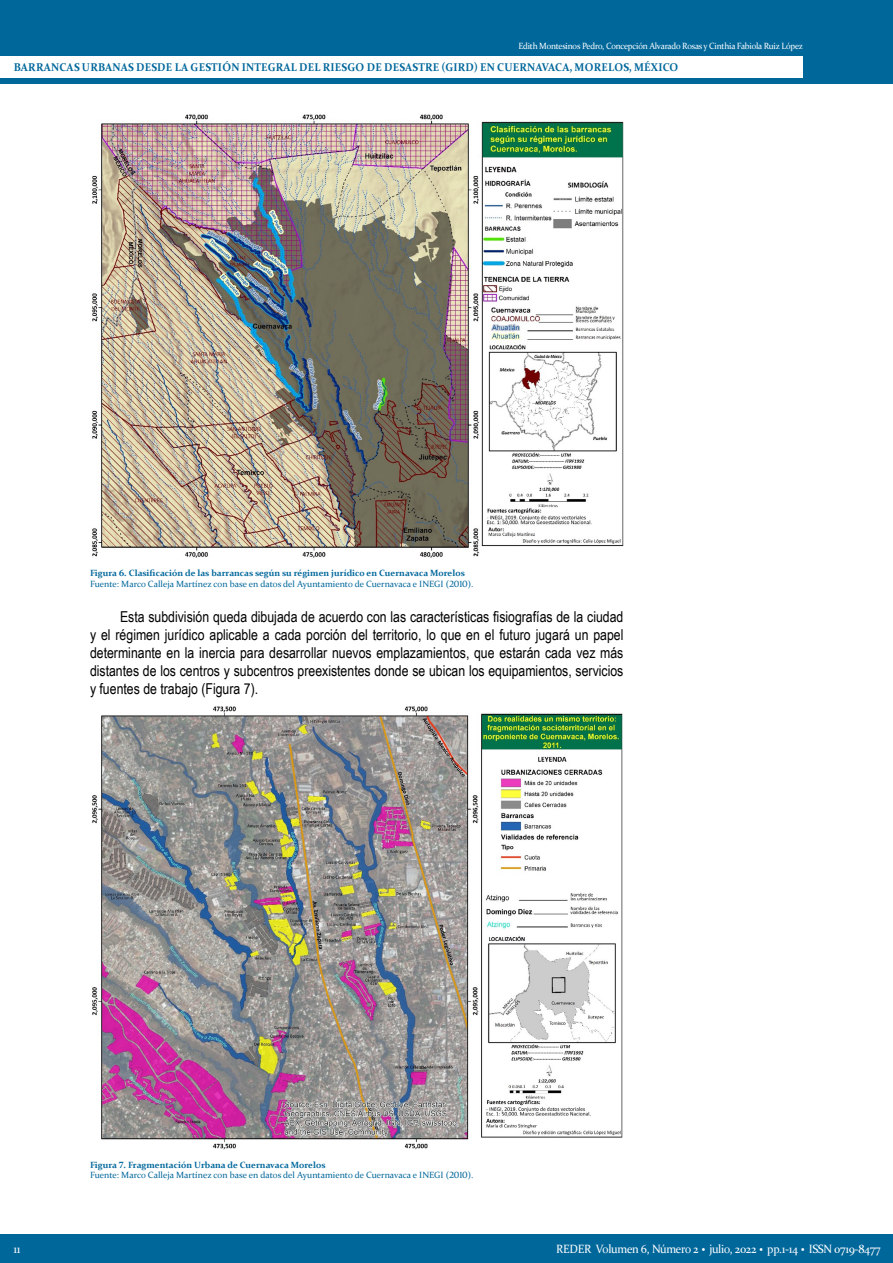
<style>
.page{position:relative;width:893px;height:1263px;background:#fff}
.page>*{position:absolute;margin:0;border:0;box-sizing:border-box;transform-origin:0 0}
.Cuerpo{font:15px/18px "Arial Narrow";color:#000;text-align:justify}
.t1{font:12px "Constantia";letter-spacing:-.025em;color:#fff;scale:.95 1}
.t2{font:700 11.25px "Constantia";letter-spacing:.02em;color:#00679b;scale:.95 1}
.Pie_de_foto{font:9px "Constantia";color:#00679b}
.Pie_de_foto-2{font:700 9px "Constantia";color:#00679b}
.t3{font:9px "Constantia";letter-spacing:-.025em;color:#fff;scale:.95 1}
.s1{font-weight:700;font-size:18px}
</style>
<div class="page">
<img style="left:92px;top:114px;width:531px;height:444px">
<img style="left:92px;top:706px;width:531px;height:444px">
<div style="left:0;top:0;width:893px;height:84px;background:#00679b"></div>
<div style="left:0;top:56px;width:803px;height:22px;background:#fff"></div>
<div style="left:0;top:1234px;width:893px;height:29px;background:#00679b"></div>
<p class="t3" style="left:518px;top:40px;width:301px">Edith Montesinos Pedro, Concepción Alvarado Rosas y Cinthia Fabiola Ruiz López</p>
<p class="t2" style="left:14px;top:60px;width:701px">BARRANCAS URBANAS DESDE LA GESTIÓN INTEGRAL DEL RIESGO DE DESASTRE (GIRD) EN CUERNAVACA, MORELOS, MÉXICO</p>
<p class="Pie_de_foto-2" style="left:90px;top:567px;width:376px">Figura 6. Clasificación de las barrancas según su régimen jurídico en Cuernavaca Morelos</p>
<p class="Pie_de_foto" style="left:90px;top:578px;width:385px">Fuente: Marco Calleja Martínez con base en datos del Ayuntamiento de Cuernavaca e INEGI (2010).</p>
<p class="Cuerpo" style="left:90px;top:607px;width:535px;text-indent:30px">Esta subdivisión queda dibujada de acuerdo con las características fisiografías de la ciudad y el régimen jurídico aplicable a cada porción del territorio, lo que en el futuro jugará un papel determinante en la inercia para desarrollar nuevos emplazamientos, que estarán cada vez más distantes de los centros y subcentros preexistentes donde se ubican los equipamientos, servicios y fuentes de trabajo (Figura 7).</p>
<p class="Pie_de_foto-2" style="left:90px;top:1158px;width:237px">Figura 7. Fragmentación Urbana de Cuernavaca Morelos</p>
<p class="Pie_de_foto" style="left:90px;top:1169px;width:385px">Fuente: Marco Calleja Martínez con base en datos del Ayuntamiento de Cuernavaca e INEGI (2010).</p>
<p class="t1" style="left:14px;top:1241px;width:9px">11</p>
<p class="t1" style="left:556px;top:1240px;width:343px">REDER Volumen 6, Número 2 <span class="s1">·</span> julio, 2022 <span class="s1">·</span> pp.1-14 <span class="s1">·</span> ISSN 0719-8477</p>
</div>
